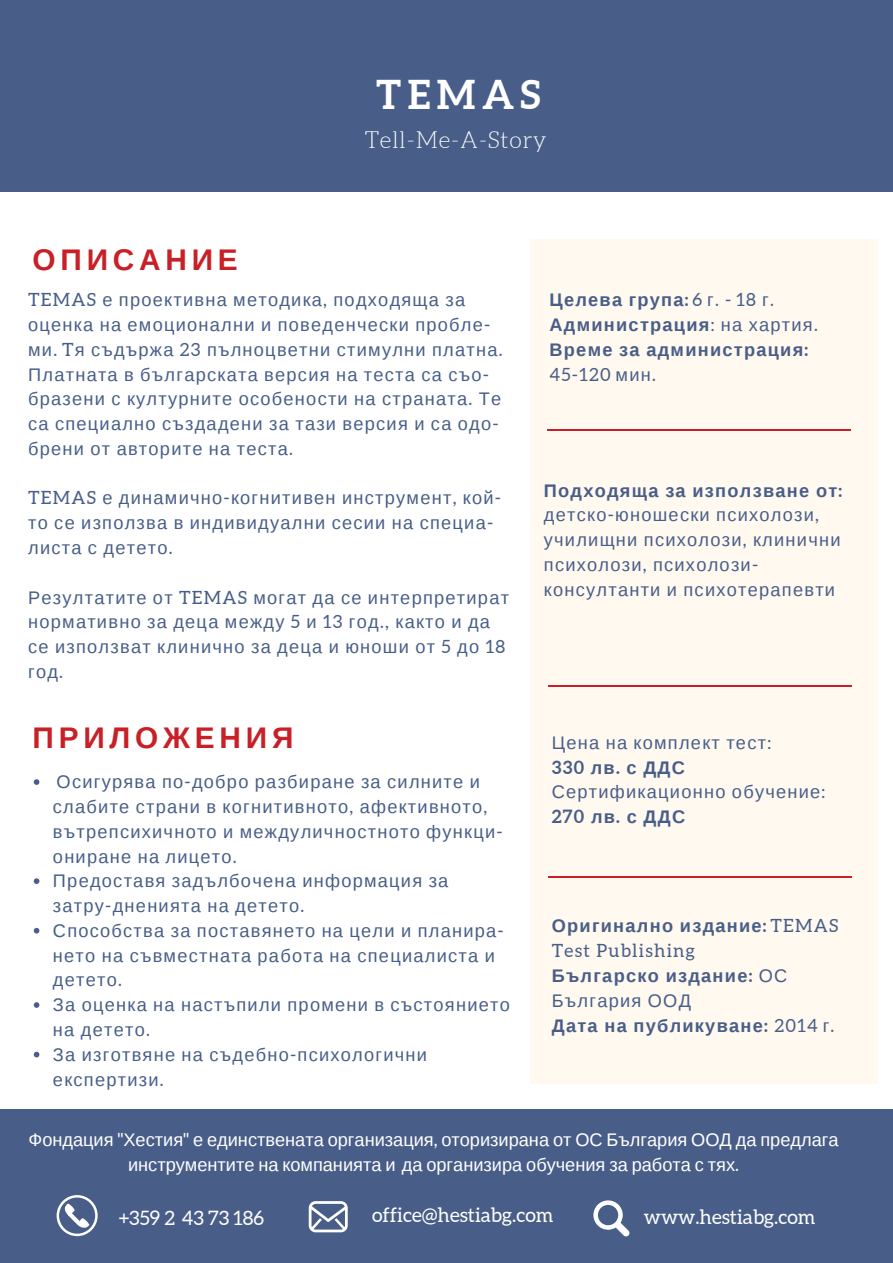
<style>
.page{position:relative;width:893px;height:1263px;background:#fff}
.page>*{position:absolute;margin:0;border:0;box-sizing:border-box;transform-origin:0 0}
.t1{font:700 39.75px "Aleo";letter-spacing:.16em;color:#fff}
.t2{font:700 29.85px "Liberation Sans";letter-spacing:.16em;color:#c82026}
.t3{font:300 23.25px "Aleo";letter-spacing:.03em;color:#fff}
.t4{font:19.8px "Aleo";color:#fff}
.t5{font:18.15px/24.8px "Liberation Sans";letter-spacing:.07em;color:#485e88}
.t6{font:700 18.15px/24.8px "Liberation Sans";letter-spacing:.07em;color:#485e88}
.t7{font:18.15px/24.8px "Liberation Sans";color:#fff;text-align:center}
.t8{font:18.15px "Aleo";letter-spacing:.07em;color:#485e88}
.s1{font-family:"Aleo"}
.s2{font-family:"Aleo";font-weight:400}
.s3{font-weight:400}
.s4{font-family:"Liberation Sans"}
.s5{font-weight:700}
.s6{font-family:"Aleo";font-weight:700}
</style>
<div class="page">
<div style="left:0;top:0;width:893px;height:191px;background:#485e88"></div>
<div style="left:530px;top:239px;width:348px;height:844px;background:#fff9f0"></div>
<hr style="left:547px;top:429px;width:304px;height:1px;background:#c82026">
<hr style="left:549px;top:686px;width:303px;height:1px;background:#c82026">
<hr style="left:549px;top:876px;width:303px;height:1px;background:#c82026">
<svg style="left:34px;top:779px;width:5px;height:6px"></svg>
<svg style="left:34px;top:878px;width:5px;height:6px"></svg>
<svg style="left:34px;top:928px;width:5px;height:5px"></svg>
<svg style="left:34px;top:1002px;width:5px;height:6px"></svg>
<svg style="left:34px;top:1052px;width:5px;height:5px"></svg>
<div style="left:0;top:1109px;width:893px;height:153px;background:#485e88"></div>
<svg style="left:309px;top:1201px;width:39px;height:31px"></svg>
<svg style="left:593px;top:1200px;width:36px;height:36px"></svg>
<svg style="left:57px;top:1195px;width:41px;height:41px"></svg>
<h2 class="t2" style="left:33px;top:243px;width:207px">ОПИСАНИЕ</h2>
<h1 class="t1" style="left:376px;top:72px;width:166px">TEMAS</h1>
<p class="t3" style="left:365px;top:127px;width:183px">Tell-Me-A-Story</p>
<p class="t5" style="left:28px;top:288px;width:476px"><span class="s1">TEMAS</span> е проективна методика<span class="s1">,</span> подходяща за оценка на емоционални и поведенчески пробле&shy;ми<span class="s1">. T</span>я съдържа <span class="s1">23</span> пълноцветни стимулни платна<span class="s1">.<br></span>Платната в българската версия на теста са съо&shy;бразени с културните особености на страната<span class="s1">.</span> Те са специално създадени за тази версия и са одо&shy;брени от авторите на теста<span class="s1">.</span></p>
<p class="t5" style="left:28px;top:486px;width:474px"><span class="s1">TEMAS</span> е динамично<span class="s1">-</span>когнитивен инструмент<span class="s1">,</span> кой&shy;то се използва в индивидуални сесии на специа&shy;листа с детето<span class="s1">.</span></p>
<p class="t5" style="left:28px;top:585px;width:482px">Резултатите от <span class="s1">TEMAS</span> могат да се интерпретират нормативно за деца между <span class="s1">5</span> и <span class="s1">13</span> год<span class="s1">.,</span> както и да се използват клинично за деца и юноши от <span class="s1">5</span> до <span class="s1">18 </span>год<span class="s1">.</span></p>
<h2 class="t2" style="left:33px;top:721px;width:262px">ПРИЛОЖЕНИЯ</h2>
<p class="t5" style="left:53px;top:769px;width:458px">Осигурява по<span class="s1">-</span>добро разбиране за силните и слабите страни в когнитивното<span class="s1">,</span> афективното<span class="s1">, </span>вътрепсихичното и междуличностното функци&shy;ониране на лицето<span class="s1">.<br></span>Предоставя задълбочена информация за затру<span class="s1">-</span>дненията на детето<span class="s1">.<br></span>Способства за поставянето на цели и планира&shy;нето на съвместната работа на специалиста и детето<span class="s1">.<br></span>За оценка на настъпили промени в състоянието на детето<span class="s1">.<br></span>За изготвяне на съдебно<span class="s1">-</span>психологични експертизи<span class="s1">.</span></p>
<p class="t6" style="left:549px;top:288px;width:270px">Целева група<span class="s1">:</span> <span class="s2">6</span> <span class="s3">г</span><span class="s2">. - 18</span> <span class="s3">г</span><span class="s2">.<br></span>Администрация<span class="s2">:</span> <span class="s3">на хартия</span><span class="s2">.<br></span>Време за администрация<span class="s1">:</span></p>
<p class="t8" style="left:549px;top:364px;width:108px">45-120 <span class="s4">мин</span>.</p>
<p class="t5" style="left:544px;top:478px;width:300px"><span class="s5">Подходяща за използване от</span><span class="s6">: </span>детско<span class="s1">-</span>юношески психолози<span class="s1">, </span>училищни психолози<span class="s1">,</span> клинични психолози<span class="s1">,</span> психолози&shy;консултанти и психотерапевти</p>
<p class="t5" style="left:552px;top:730px;width:275px">Цена на комплект тест<span class="s1">:<br></span><span class="s6">330</span> <span class="s5">лв</span><span class="s6">.</span> <span class="s5">с ДДС<br></span>Сертификационно обучение<span class="s1">:<br></span><span class="s6">270</span> <span class="s5">лв</span><span class="s6">.</span> <span class="s5">с ДДС</span></p>
<p class="t6" style="left:552px;top:914px;width:288px">Оригинално издание<span class="s1">:</span> <span class="s2">TEMAS</span></p>
<p class="t8" style="left:552px;top:940px;width:145px">Test Publishing</p>
<p class="t6" style="left:552px;top:963px;width:284px">Българско издание<span class="s1">:</span> <span class="s3">ОС<br>България ООД<br></span>Дата на публикуване<span class="s1">:</span> <span class="s2">2014</span> <span class="s3">г</span><span class="s2">.</span></p>
<p class="t7" style="left:29px;top:1128px;width:811px">Фондация <span class="s1">"</span>Хестия<span class="s1">"</span> е единствената организация<span class="s1">,</span> оторизирана от ОС България ООД да предлага инструментите на компанията и да организира обучения за работа с тях<span class="s1">.</span></p>
<p class="t4" style="left:119px;top:1207px;width:147px">+359 2 43 73 186</p>
<p class="t4" style="left:372px;top:1203px;width:183px">office@hestiabg.com</p>
<p class="t4" style="left:644px;top:1206px;width:173px">www.hestiabg.com</p>
</div>
